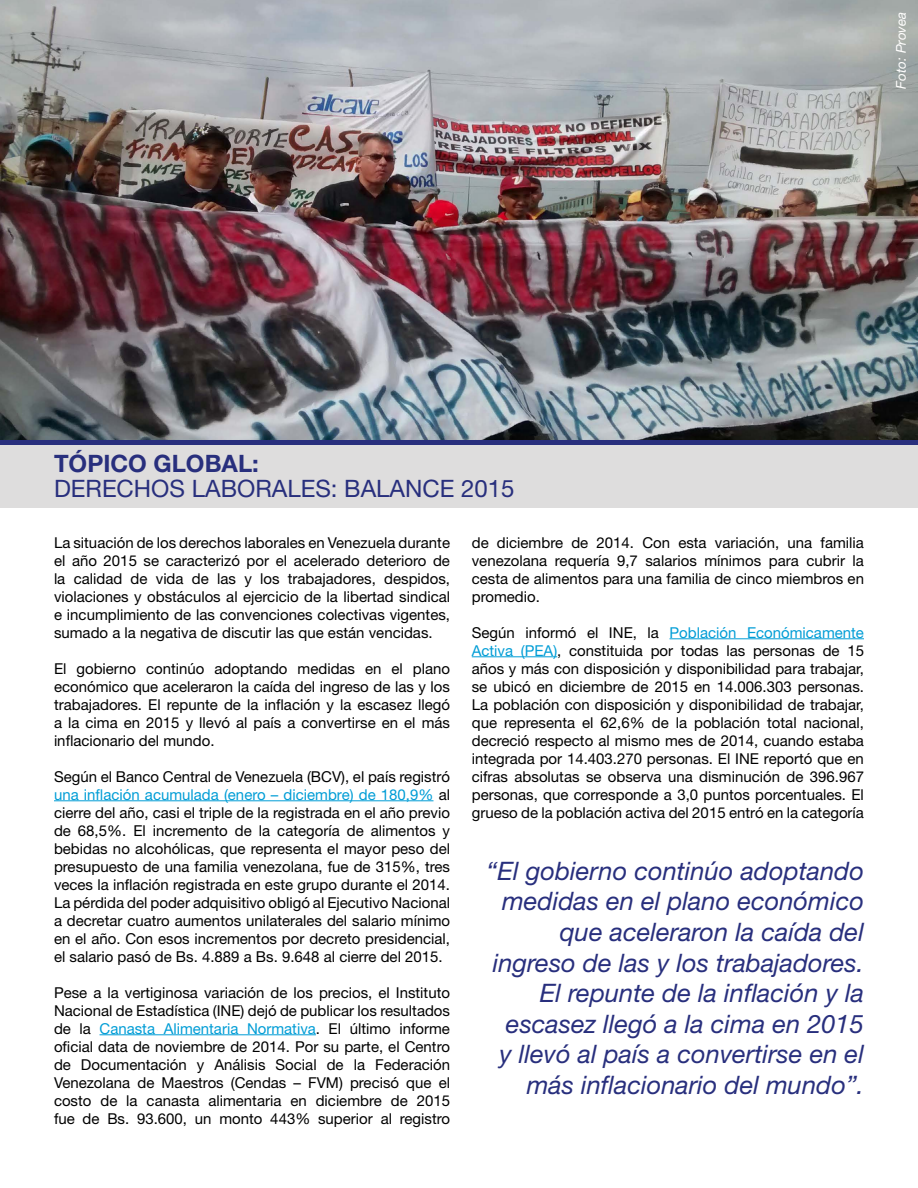
<style>
.page{position:relative;width:918px;height:1188px;background:#fff}
.page>*{position:absolute;margin:0;border:0;box-sizing:border-box;transform-origin:0 0}
.t1{font:italic 25.5px/30.6px "Helvetica Neue";color:#282f7d;text-align:right}
.t2{font:24px "Helvetica Neue";color:#282f7d}
.t3{font:700 24px "Helvetica Neue";color:#282f7d}
.t4{font:15px/18px "Helvetica Neue";color:#000;text-align:justify}
.t5{font:italic 13.5px "Helvetica Neue";color:#fffefd}
.s1{color:#009dd6}
</style>
<div class="page">
<img style="left:0;top:0;width:918px;height:440px">
<div style="left:0;top:445px;width:918px;height:63px;background:#dedddd"></div>
<div style="left:0;top:440px;width:918px;height:5px;background:#282f7d"></div>
<hr style="left:54px;top:800px;width:380px;height:1px;background:#009dd6">
<hr style="left:100px;top:1034px;width:216px;height:1px;background:#009dd6">
<hr style="left:670px;top:638px;width:194px;height:1px;background:#009dd6">
<hr style="left:472px;top:656px;width:85px;height:1px;background:#009dd6">
<p class="t5" style="left:891px;top:89px;width:78px;rotate:-90deg">Foto: Provea</p>
<h2 class="t3" style="left:54px;top:444px;width:206px">TÓPICO GLOBAL:</h2>
<h2 class="t2" style="left:54px;top:471px;width:462px">DERECHOS LABORALES: BALANCE 2015</h2>
<p class="t4" style="left:54px;top:534px;width:398px">La situación de los derechos laborales en Venezuela durante el año 2015 se caracterizó por el acelerado deterioro de la calidad de vida de las y los trabajadores, despidos, violaciones y obstáculos al ejercicio de la libertad sindical e incumplimiento de las convenciones colectivas vigentes, sumado a la negativa de discutir las que están vencidas.</p>
<p class="t4" style="left:54px;top:660px;width:398px">El gobierno continúo adoptando medidas en el plano económico que aceleraron la caída del ingreso de las y los trabajadores. El repunte de la inflación y la escasez llegó a la cima en 2015 y llevó al país a convertirse en el más inflacionario del mundo.</p>
<p class="t4" style="left:54px;top:768px;width:398px">Según el Banco Central de Venezuela (BCV), el país registró <span class="s1">una inflación acumulada (enero – diciembre) de 180,9%</span> al cierre del año, casi el triple de la registrada en el año previo de 68,5%. El incremento de la categoría de alimentos y bebidas no alcohólicas, que representa el mayor peso del presupuesto de una familia venezolana, fue de 315%, tres veces la inflación registrada en este grupo durante el 2014.<br>La pérdida del poder adquisitivo obligó al Ejecutivo Nacional a decretar cuatro aumentos unilaterales del salario mínimo en el año. Con esos incrementos por decreto presidencial, el salario pasó de Bs. 4.889 a Bs. 9.648 al cierre del 2015.</p>
<p class="t4" style="left:54px;top:984px;width:398px">Pese a la vertiginosa variación de los precios, el Instituto Nacional de Estadística (INE) dejó de publicar los resultados de la <span class="s1">Canasta Alimentaria Normativa</span>. El último informe oficial data de noviembre de 2014. Por su parte, el Centro de Documentación y Análisis Social de la Federación Venezolana de Maestros (Cendas – FVM) precisó que el costo de la canasta alimentaria en diciembre de 2015 fue de Bs. 93.600, un monto 443% superior al registro</p>
<p class="t4" style="left:472px;top:534px;width:394px">de diciembre de 2014. Con esta variación, una familia venezolana requería 9,7 salarios mínimos para cubrir la cesta de alimentos para una familia de cinco miembros en promedio.</p>
<p class="t4" style="left:472px;top:624px;width:394px">Según informó el INE, la <span class="s1">Población Económicamente Activa (PEA)</span>, constituida por todas las personas de 15 años y más con disposición y disponibilidad para trabajar, se ubicó en diciembre de 2015 en 14.006.303 personas.<br>La población con disposición y disponibilidad de trabajar, que representa el 62,6% de la población total nacional, decreció respecto al mismo mes de 2014, cuando estaba integrada por 14.403.270 personas. El INE reportó que en cifras absolutas se observa una disminución de 396.967 personas, que corresponde a 3,0 puntos porcentuales. El grueso de la población activa del 2015 entró en la categoría</p>
<p class="t1" style="left:487px;top:857px;width:379px">“El gobierno continúo adoptando medidas en el plano económico que aceleraron la caída del ingreso de las y los trabajadores.<br>El repunte de la inflación y la escasez llegó a la cima en 2015<br>y llevó al país a convertirse en el más inflacionario del mundo”.</p>
</div>
